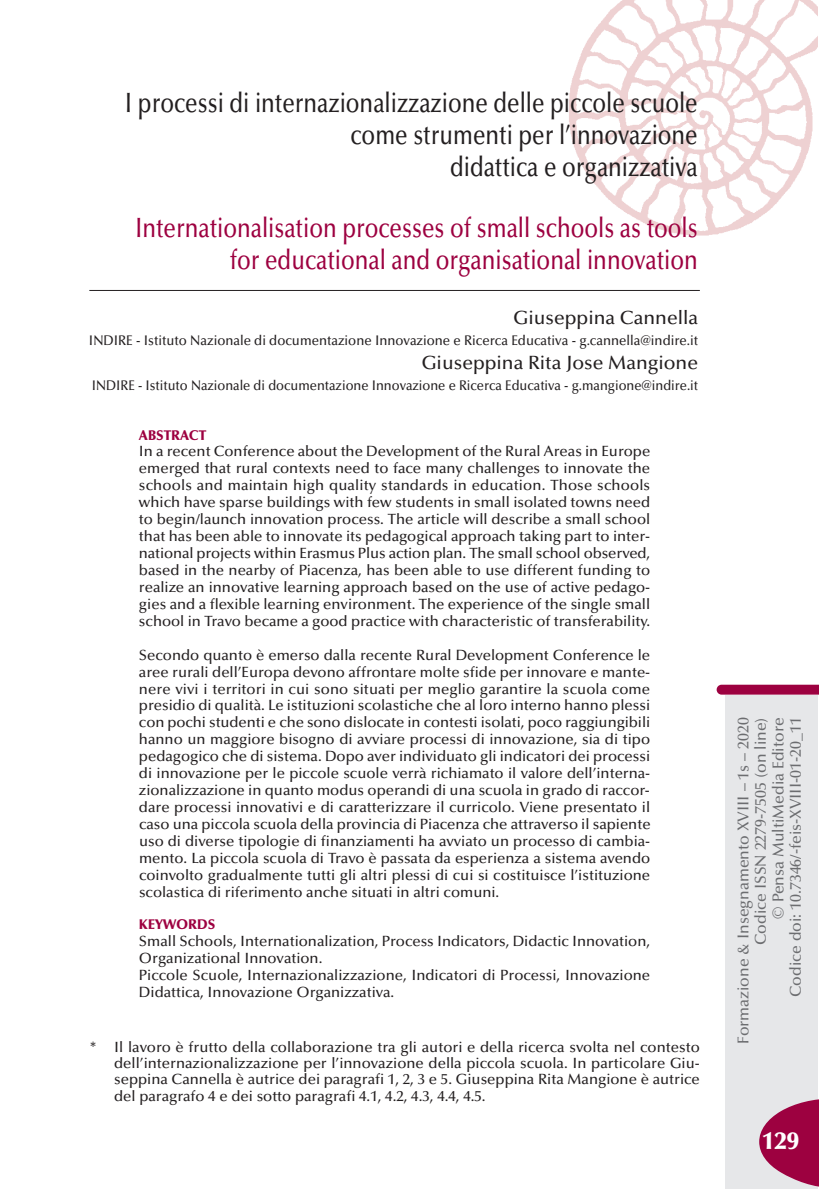
<style>
.page{position:relative;width:819px;height:1191px;background:#fff}
.page>*{position:absolute;margin:0;border:0;box-sizing:border-box;transform-origin:0 0}
.t1{font:500 28px/31.8px "Optima";color:#231f20;text-align:right;scale:.8 1}
.t2{font:500 28px/31.8px "Optima";color:#9d0140;text-align:right;scale:.8 1}
.t3{font:900 24.5px "Optima";color:#fff}
.t4{font:500 19.25px "Optima";color:#231f20}
.t5{font:500 15.75px/17.5px "Optima";color:#6c6d70;text-align:right}
.t6{font:500 14.88px/17px "Optima";color:#231f20;text-align:justify}
.t7{font:500 14px "Optima";color:#231f20;scale:.94 1}
.t8{font:500 14px "Optima";color:#231f20;scale:.92 1}
.t9{font:900 14px "Optima";letter-spacing:-.01em;color:#9d0140}
</style>
<div class="page">
<img style="left:569px;top:0;width:248px;height:236px">
<hr style="left:89px;top:290px;width:610px;height:1px;background:#231f20">
<div style="left:725px;top:695px;width:92px;height:493px;background:#e6e7e9"></div>
<svg style="left:716px;top:684px;width:103px;height:10px"></svg>
<svg style="left:759px;top:1098px;width:60px;height:89px"></svg>
<h1 class="t1" style="left:125px;top:89px;width:717px">I processi di internazionalizzazione delle piccole scuole come strumenti per l’innovazione<br>didattica e organizzativa</h1>
<h1 class="t2" style="left:135px;top:214px;width:705px">Internationalisation processes of small schools as tools for educational and organisational innovation</h1>
<p class="t4" style="left:513px;top:310px;width:186px">Giuseppina Cannella</p>
<p class="t7" style="left:89px;top:335px;width:649px">INDIRE - Istituto Nazionale di documentazione Innovazione e Ricerca Educativa - g.cannella@indire.it</p>
<p class="t4" style="left:421px;top:355px;width:278px">Giuseppina Rita Jose Mangione</p>
<p class="t8" style="left:92px;top:380px;width:660px">INDIRE - Istituto Nazionale di documentazione Innovazione e Ricerca Educativa - g.mangione@indire.it</p>
<p class="t9" style="left:139px;top:429px;width:69px">ABSTRACT</p>
<p class="t6" style="left:139px;top:444px;width:513px">In a recent Conference about the Development of the Rural Areas in Europe emerged that rural contexts need to face many challenges to innovate the schools and maintain high quality standards in education. Those schools which have sparse buildings with few students in small isolated towns need to begin/launch innovation process. The article will describe a small school that has been able to innovate its pedagogical approach taking part to inter&shy;national projects within Erasmus Plus action plan. The small school observed, based in the nearby of Piacenza, has been able to use different funding to realize an innovative learning approach based on the use of active pedago&shy;gies and a flexible learning environment. The experience of the single small school in Travo became a good practice with characteristic of transferability.</p>
<p class="t6" style="left:139px;top:647px;width:513px">Secondo quanto è emerso dalla recente Rural Development Conference le aree rurali dell’Europa devono affrontare molte sfide per innovare e mante&shy;nere vivi i territori in cui sono situati per meglio garantire la scuola come presidio di qualità. Le istituzioni scolastiche che al loro interno hanno plessi con pochi studenti e che sono dislocate in contesti isolati, poco raggiungibili hanno un maggiore bisogno di avviare processi di innovazione, sia di tipo pedagogico che di sistema. Dopo aver individuato gli indicatori dei processi di innovazione per le piccole scuole verrà richiamato il valore dell’interna&shy;zionalizzazione in quanto modus operandi di una scuola in grado di raccor&shy;dare processi innovativi e di caratterizzare il curricolo. Viene presentato il caso una piccola scuola della provincia di Piacenza che attraverso il sapiente uso di diverse tipologie di finanziamenti ha avviato un processo di cambia&shy;mento. La piccola scuola di Travo è passata da esperienza a sistema avendo coinvolto gradualmente tutti gli altri plessi di cui si costituisce l’istituzione scolastica di riferimento anche situati in altri comuni.</p>
<p class="t9" style="left:139px;top:918px;width:78px">KEYWORDS</p>
<p class="t6" style="left:139px;top:934px;width:512px;text-align:left">Small Schools, Internationalization, Process Indicators, Didactic Innovation, Organizational Innovation.<br>Piccole Scuole, Internazionalizzazione, Indicatori di Processi, Innovazione Didattica, Innovazione Organizzativa.</p>
<p class="t6" style="left:114px;top:1040px;width:587px;line-height:16.3px;text-indent:-25px">* Il lavoro è frutto della collaborazione tra gli autori e della ricerca svolta nel contesto dell’internazionalizzazione per l’innovazione della piccola scuola. In particolare Giu&shy;seppina Cannella è autrice dei paragrafi 1, 2, 3 e 5. Giuseppina Rita Mangione è autrice del paragrafo 4 e dei sotto paragrafi 4.1, 4.2, 4.3, 4.4, 4.5.</p>
<p class="t5" style="left:735px;top:1043px;width:328px;rotate:-90deg">Formazione &amp; Insegnamento XVIII – 1s – 2020<br>Codice ISSN 2279-7505 (on line)<br>© Pensa MultiMedia Editore<br>Codice doi: 10.7346/-feis-XVIII-01-20_11</p>
<h2 class="t3" style="left:762px;top:1131px;width:38px">129</h2>
</div>
